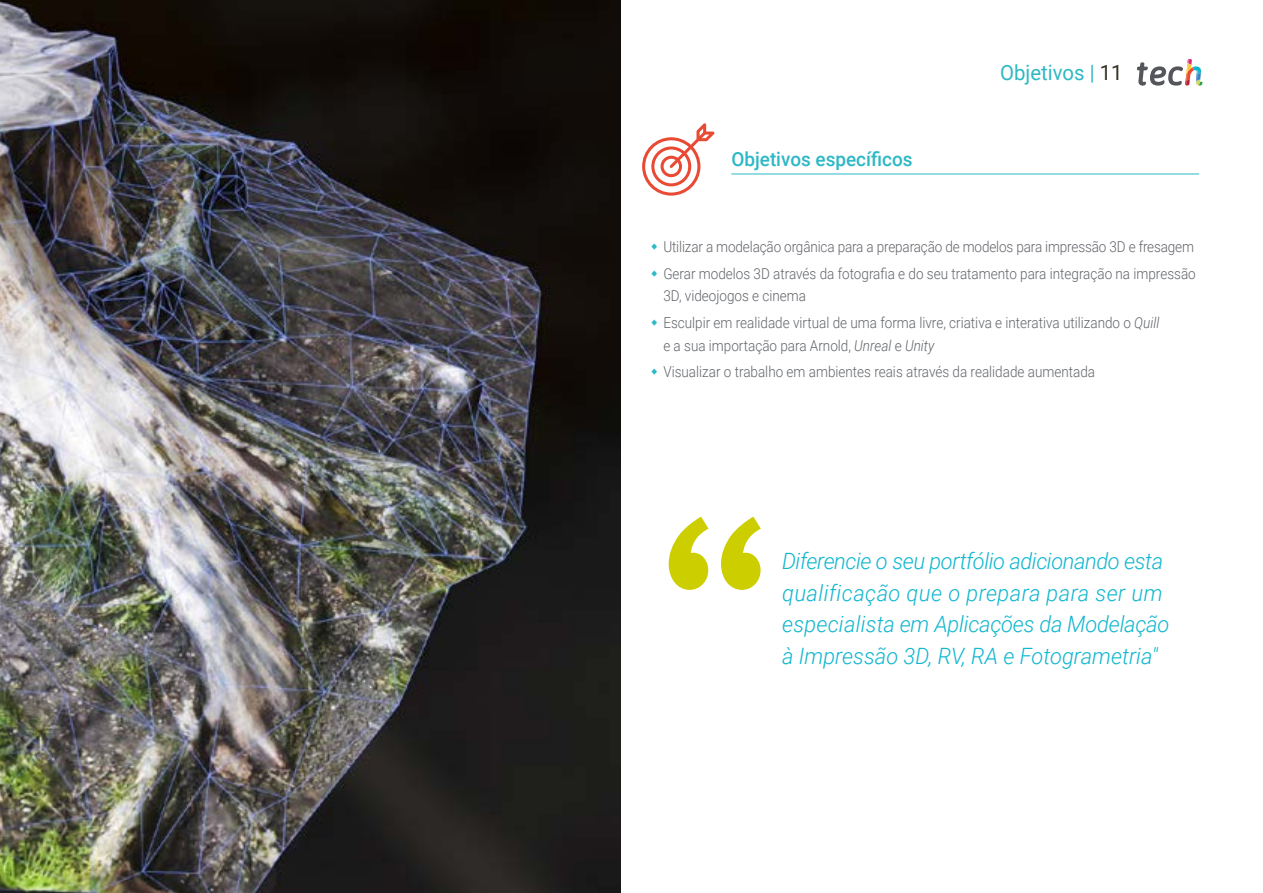
<style>
.page{position:relative;width:1263px;height:893px;background:#fff}
.page>*{position:absolute;margin:0;border:0;box-sizing:border-box;transform-origin:0 0}
.t1{font:italic 300 22.5px/31.5px "Roboto";letter-spacing:-.01em;color:#0fb6cf}
.t2{font:21px "Roboto";color:#2db8c5}
.t3{font:500 19.5px "Roboto";color:#2db8c5}
.t4{font:300 15px/26.7px "Roboto";color:#61646a;scale:.9 1}
.s1{color:#312e20}
.s2{font-style:italic}
</style>
<div class="page">
<svg style="left:1137px;top:59px;width:65px;height:27px"></svg>
<hr style="left:731px;top:174px;width:468px;height:1px;background:#2db8c5">
<svg style="left:642px;top:123px;width:72px;height:73px"></svg>
<img style="left:0;top:0;width:621px;height:893px">
<svg style="left:669px;top:517px;width:92px;height:73px"></svg>
<h3 class="t3" style="left:731px;top:145px;width:183px">Objetivos específicos</h3>
<h2 class="t2" style="left:1000px;top:57px;width:124px">Objetivos | <span class="s1">11</span></h2>
<p class="t4" style="left:663px;top:233px;width:593px">Utilizar a modelação orgânica para a preparação de modelos para impressão 3D e fresagem<br>Gerar modelos 3D através da fotografia e do seu tratamento para integração na impressão</p>
<p class="t4" style="left:663px;top:282px;width:553px">3D, videojogos e cinema<br>Esculpir em realidade virtual de uma forma livre, criativa e interativa utilizando o <span class="s2">Quill</span></p>
<p class="t4" style="left:663px;top:331px;width:481px">e a sua importação para Arnold, <span class="s2">Unreal</span> e <span class="s2">Unity<br></span>Visualizar o trabalho em ambientes reais através da realidade aumentada</p>
<h1 class="t1" style="left:782px;top:545px;width:389px">Diferencie o seu portfólio adicionando esta qualificação que o prepara para ser um especialista em Aplicações da Modelação à Impressão 3D, RV, RA e Fotogrametria"</h1>
</div>
